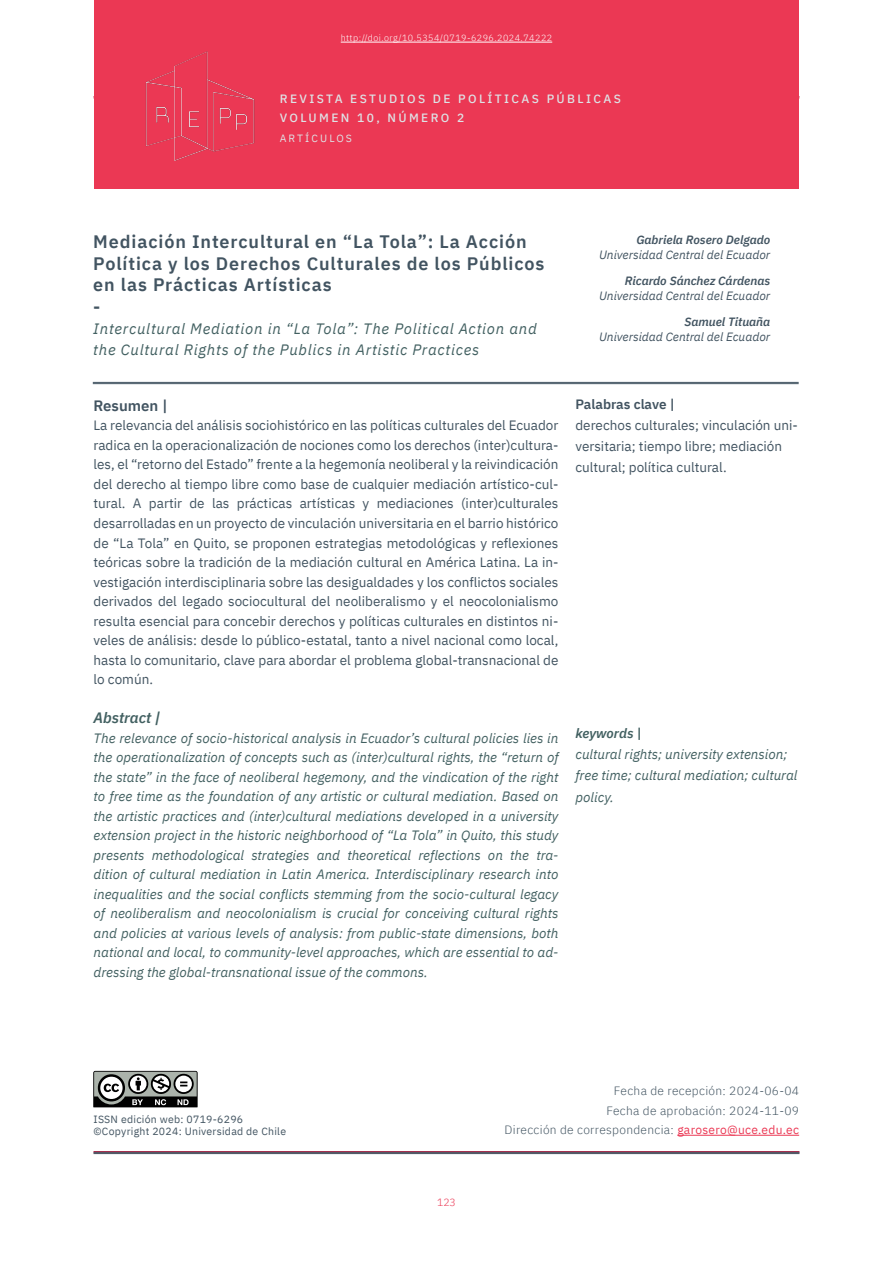
<style>
.page{position:relative;width:893px;height:1263px;background:#fff}
.page>*{position:absolute;margin:0;border:0;box-sizing:border-box;transform-origin:0 0}
.t1{font:600 18px/21.6px "IBM Plex Sans";letter-spacing:.05em;color:#425461}
.t2{font:italic 15px/21px "IBM Plex Sans";letter-spacing:.05em;color:#426061}
.subtitulo2{font:italic 600 15px "IBM Plex Sans";color:#426061}
.subtitulo2-2{font:600 15px "IBM Plex Sans";color:#425461}
.párrafo_texto_princi{font:13.5px/19.5px "IBM Plex Sans";color:#425461;text-align:justify}
.párrafo_texto_princi-2{font:italic 13.5px/19.5px "IBM Plex Sans";color:#426061;text-align:justify}
.t3{font:600 13.5px "IBM Plex Sans";color:#425461}
.t4{font:italic 600 13.5px "IBM Plex Sans";letter-spacing:-.005em;color:#426061}
.párrafo_texto_princi-3{font:italic 12px/15px "IBM Plex Sans";color:#425461;text-align:right}
.información{font:300 12px "IBM Plex Sans";letter-spacing:.025em;color:#425461}
.t5{font:500 12px/19.5px "IBM Plex Sans";letter-spacing:.2em;color:#dee3e6}
.t6{font:10.5px "IBM Plex Sans";letter-spacing:.025em;color:#425461}
.t7{font:10.5px "IBM Plex Sans";letter-spacing:.2em;color:#dee3e6}
.t8{font:300 10.5px "IBM Plex Sans";color:#eb3854}
.t9{font:300 9px "IBM Plex Sans";letter-spacing:.05em;color:#fff}
.s1{font-weight:600}
.s2{font-style:normal}
.s3{font-weight:400;color:#eb3854}
</style>
<div class="page">
<hr style="left:94px;top:1151px;width:705px;height:1px;background:#b3173b">
<div style="left:94px;top:0;width:705px;height:189px;background:#eb3854"></div>
<img style="left:145px;top:51px;width:110px;height:110px">
<hr style="left:341px;top:42px;width:211px;height:1px;background:#fff">
<hr style="left:677px;top:1135px;width:122px;height:1px;background:#eb3854">
<svg style="left:93px;top:1071px;width:105px;height:36px"></svg>
<hr style="left:93px;top:382px;width:706px;height:1px;background:#425461">
<hr style="left:93px;top:383px;width:706px;height:1px;background:#425461">
<hr style="left:94px;top:1152px;width:705px;height:1px;background:#425461">
<hr style="left:94px;top:1153px;width:705px;height:1px;background:#425461">
<p class="t9" style="left:341px;top:31px;width:213px">http://doi.org/10.5354/0719-6296.2024.74222</p>
<p class="t5" style="left:280px;top:88px;width:343px">REVISTA ESTUDIOS DE POLÍTICAS PÚBLICAS<br>VOLUMEN 10, NÚMERO 2</p>
<p class="t7" style="left:280px;top:130px;width:74px">ARTÍCULOS</p>
<p class="t1" style="left:93px;top:230px;width:453px">Mediación Intercultural en “La Tola”: La Acción<br>Política y los Derechos Culturales de los Públicos en las Prácticas Artísticas</p>
<p class="t1" style="left:93px;top:294px;width:9px">-</p>
<p class="t2" style="left:93px;top:317px;width:445px">Intercultural Mediation in “La Tola”: The Political Action and the Cultural Rights of the Publics in Artistic Practices</p>
<p class="párrafo_texto_princi-3" style="left:599px;top:232px;width:173px"><span class="s1">Gabriela Rosero Delgado<br></span>Universidad Central del Ecuador</p>
<p class="párrafo_texto_princi-3" style="left:599px;top:272px;width:173px"><span class="s1">Ricardo Sánchez Cárdenas<br></span>Universidad Central del Ecuador</p>
<p class="párrafo_texto_princi-3" style="left:599px;top:313px;width:173px"><span class="s1">Samuel Tituaña<br></span>Universidad Central del Ecuador</p>
<p class="subtitulo2-2" style="left:94px;top:394px;width:76px">Resumen |</p>
<p class="párrafo_texto_princi" style="left:94px;top:415px;width:466px">La relevancia del análisis sociohistórico en las políticas culturales del Ecuador radica en la operacionalización de nociones como los derechos (inter)cultura&shy;les, el “retorno del Estado” frente a la hegemonía neoliberal y la reivindicación del derecho al tiempo libre como base de cualquier mediación artístico-cul&shy;tural. A partir de las prácticas artísticas y mediaciones (inter)culturales desarrolladas en un proyecto de vinculación universitaria en el barrio histórico de “La Tola” en Quito, se proponen estrategias metodológicas y reflexiones teóricas sobre la tradición de la mediación cultural en América Latina. La in&shy;vestigación interdisciplinaria sobre las desigualdades y los conflictos sociales derivados del legado sociocultural del neoliberalismo y el neocolonialismo resulta esencial para concebir derechos y políticas culturales en distintos ni&shy;veles de análisis: desde lo público-estatal, tanto a nivel nacional como local, hasta lo comunitario, clave para abordar el problema global-transnacional de lo común.</p>
<p class="subtitulo2" style="left:94px;top:706px;width:68px">Abstract |</p>
<p class="párrafo_texto_princi-2" style="left:94px;top:727px;width:466px">The relevance of socio-historical analysis in Ecuador’s cultural policies lies in the operationalization of concepts such as (inter)cultural rights, the “return of the state” in the face of neoliberal hegemony, and the vindication of the right to free time as the foundation of any artistic or cultural mediation. Based on the artistic practices and (inter)cultural mediations developed in a university extension project in the historic neighborhood of “La Tola” in Quito, this study presents methodological strategies and theoretical reflections on the tra&shy;dition of cultural mediation in Latin America. Interdisciplinary research into inequalities and the social conflicts stemming from the socio-cultural legacy of neoliberalism and neocolonialism is crucial for conceiving cultural rights and policies at various levels of analysis: from public-state dimensions, both national and local, to community-level approaches, which are essential to ad&shy;dressing the global-transnational issue of the commons.</p>
<p class="t3" style="left:575px;top:394px;width:101px">Palabras clave |</p>
<p class="párrafo_texto_princi" style="left:575px;top:414px;width:224px;line-height:21px;text-align:left">derechos culturales; vinculación uni&shy;versitaria; tiempo libre; mediación cultural; política cultural.</p>
<p class="t4" style="left:575px;top:723px;width:68px">keywords <span class="s2">|</span></p>
<p class="párrafo_texto_princi-2" style="left:575px;top:743px;width:223px;line-height:21px;text-align:left">cultural rights; university extension; free time; cultural mediation; cultural policy.</p>
<p class="t6" style="left:94px;top:1111px;width:151px">ISSN edición web: 0719-6296</p>
<p class="t6" style="left:94px;top:1123px;width:194px">©Copyright 2024: Universidad de Chile</p>
<p class="t8" style="left:437px;top:1195px;width:20px">123</p>
<p class="información" style="left:614px;top:1082px;width:187px">Fecha de recepción: 2024-06-04</p>
<p class="información" style="left:606px;top:1101px;width:194px">Fecha de aprobación: 2024-11-09</p>
<p class="información" style="left:504px;top:1121px;width:296px">Dirección de correspondencia: <span class="s3">garosero@uce.edu.ec</span></p>
</div>
